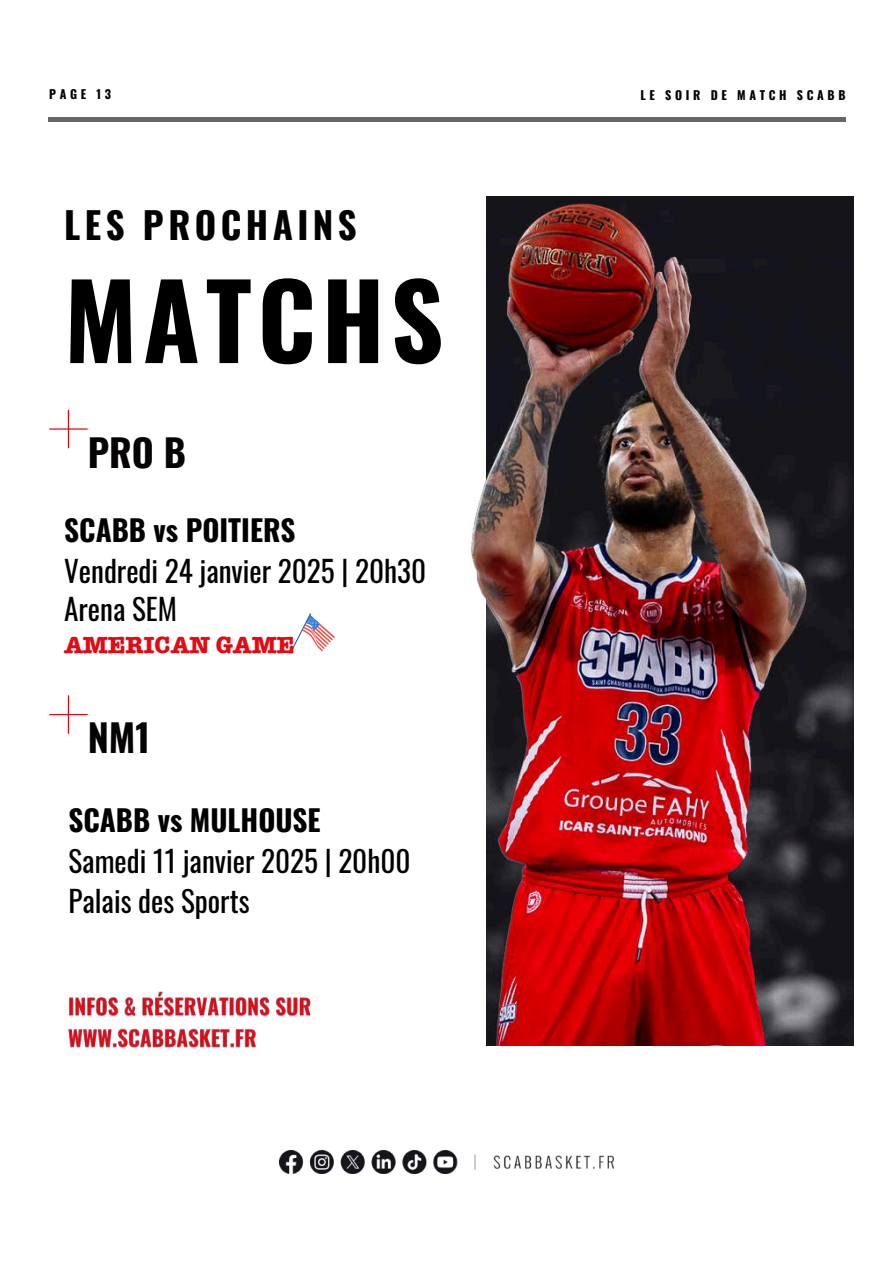
<style>
.page{position:relative;width:894px;height:1264px;background:#fff}
.page>*{position:absolute;margin:0;border:0;box-sizing:border-box;transform-origin:0 0}
.t1{font:700 103.2px "Oswald";letter-spacing:.055em;color:#000}
.t2{font:700 37.8px "Oswald";color:#050303}
.t3{font:700 36.75px "Oswald";letter-spacing:.12em;color:#000}
.t4{font:29.1px/38.2px "Oswald";color:#000}
.t5{font:700 29.1px "Oswald";color:#000}
.t6{font:700 23.55px "American Typewriter ITC Pro";color:#e30a14}
.t7{font:700 12.15px "Oswald";letter-spacing:.3em;color:#000}
</style>
<div class="page">
<img style="left:279px;top:1150px;width:334px;height:23px">
<hr style="left:48px;top:118px;width:796px;height:3px;background:#666">
<svg style="left:49px;top:410px;width:38px;height:38px"></svg>
<svg style="left:49px;top:695px;width:38px;height:38px"></svg>
<img style="left:471px;top:196px;width:381px;height:849px">
<svg style="left:302px;top:613px;width:33px;height:38px"></svg>
<img style="left:68px;top:991px;width:243px;height:58px">
<p class="t7" style="left:49px;top:85px;width:63px">PAGE 13</p>
<p class="t3" style="left:64px;top:196px;width:294px">LES PROCHAINS</p>
<h1 class="t1" style="left:64px;top:240px;width:380px">MATCHS</h1>
<p class="t2" style="left:88px;top:422px;width:100px">PRO B</p>
<p class="t5" style="left:64px;top:507px;width:233px">SCABB vs POITIERS</p>
<p class="t4" style="left:64px;top:550px;width:363px">Vendredi 24 janvier 2025 | 20h30<br>Arena SEM</p>
<p class="t6" style="left:64px;top:637px;width:231px">AMERICAN GAME</p>
<p class="t2" style="left:88px;top:708px;width:64px">NM1</p>
<p class="t5" style="left:68px;top:797px;width:253px">SCABB vs MULHOUSE</p>
<p class="t4" style="left:68px;top:839px;width:343px;line-height:40.5px">Samedi 11 janvier 2025 | 20h00<br>Palais des Sports</p>
<p class="t7" style="left:640px;top:85px;width:206px">LE SOIR DE MATCH SCABB</p>
</div>
